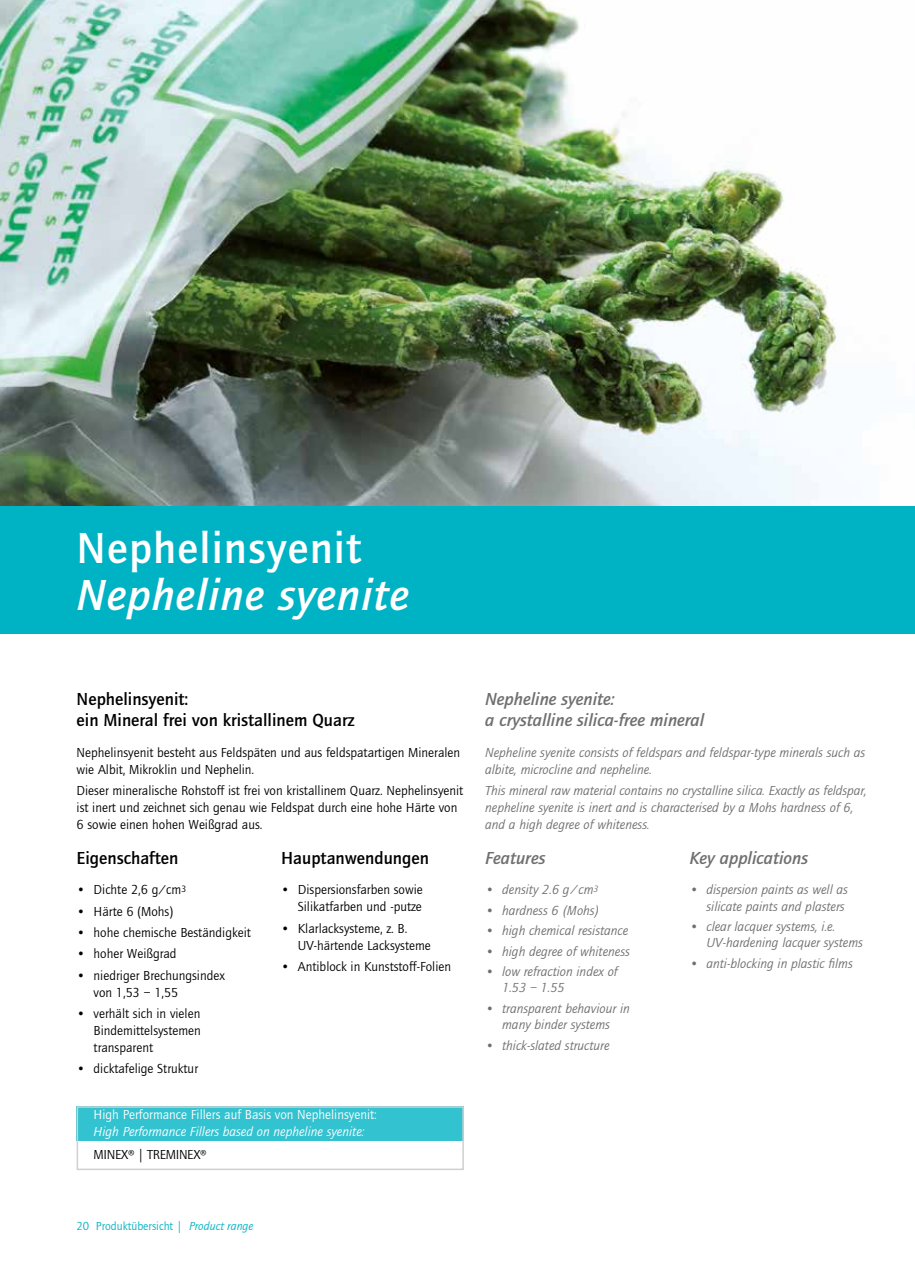
<style>
.page{position:relative;width:915px;height:1285px;background:#fff}
.page>*{position:absolute;margin:0;border:0;box-sizing:border-box;transform-origin:0 0}
.t1{font:italic 500 45px "Quay Sans";letter-spacing:.025em;color:#fff}
.t2{font:500 45px "Quay Sans";letter-spacing:.025em;color:#fff}
.t3{font:500 18px/21.3px "Quay Sans";color:#000}
.t4{font:italic 500 18px/21.6px "Quay Sans";color:#706f6f}
.t5{font:italic 13.5px/16.2px "Quay Sans";color:#706f6f}
.t6{font:13.5px/17px "Quay Sans";color:#000}
.t7{font:13.5px "Quay Sans";color:#fff}
.t8{font:italic 13.5px "Quay Sans";color:#fff}
.t9{font:13.5px "Quay Sans";letter-spacing:-.025em;color:#000}
.t10{font:12px "Quay Sans";color:#00b3c4}
.s1{font-style:italic}
</style>
<div class="page">
<div style="left:0;top:506px;width:914px;height:127px;background:#00b3c4"></div>
<div style="left:77px;top:1106px;width:386px;height:34px;background:#33c2d0"></div>
<div style="left:77px;top:1106px;width:386px;height:63px;border:2px solid #d0d0d0"></div>
<img style="left:0;top:0;width:837px;height:506px">
<h1 class="t2" style="left:77px;top:523px;width:286px">Nephelinsyenit</h1>
<h1 class="t1" style="left:77px;top:569px;width:334px">Nepheline syenite</h1>
<h2 class="t3" style="left:77px;top:688px;width:279px">Nephelinsyenit:<br>ein Mineral frei von kristallinem Quarz</h2>
<p class="t6" style="left:77px;top:743px;width:385px">Nephelinsyenit besteht aus Feldspäten und aus feldspatartigen Mineralen wie Albit, Mikroklin und Nephelin.</p>
<p class="t6" style="left:77px;top:782px;width:388px">Dieser mineralische Rohstoff ist frei von kristallinem Quarz. Nephelinsyenit ist inert und zeichnet sich genau wie Feldspat durch eine hohe Härte von<br>6 sowie einen hohen Weißgrad aus.</p>
<h2 class="t4" style="left:485px;top:688px;width:220px">Nepheline syenite:<br>a crystalline silica-free mineral</h2>
<p class="t5" style="left:485px;top:743px;width:381px;line-height:17px">Nepheline syenite consists of feldspars and feldspar-type minerals such as albite, microcline and nepheline.</p>
<p class="t5" style="left:485px;top:782px;width:383px;line-height:17px">This mineral raw material contains no crystalline silica. Exactly as feldspar, nepheline syenite is inert and is characterised by a Mohs hardness of 6, and a high degree of whiteness.</p>
<h2 class="t3" style="left:77px;top:847px;width:103px">Eigenschaften</h2>
<p class="t6" style="left:77px;top:881px;width:111px">• Dichte 2,6 g/cm<sup>3</sup></p>
<p class="t6" style="left:77px;top:902px;width:98px">• Härte 6 (Mohs)</p>
<p class="t6" style="left:77px;top:924px;width:176px">• hohe chemische Beständigkeit</p>
<p class="t6" style="left:77px;top:945px;width:101px">• hoher Weißgrad</p>
<p class="t6" style="left:94px;top:966px;width:133px;text-indent:-17px">• niedriger Brechungsindex von 1,53 – 1,55</p>
<p class="t6" style="left:94px;top:1004px;width:109px;text-align:justify;text-indent:-17px">• verhält sich in vielen Bindemittelsystemen transparent</p>
<p class="t6" style="left:77px;top:1060px;width:123px">• dicktafelige Struktur</p>
<h2 class="t3" style="left:281px;top:847px;width:149px">Hauptanwendungen</h2>
<p class="t6" style="left:281px;top:881px;width:143px;text-align:right">• Dispersionsfarben sowie<br>Silikatfarben und -putze</p>
<p class="t6" style="left:298px;top:919px;width:134px;text-indent:-17px">• Klarlacksysteme, z. B.<br>UV-härtende Lacksysteme</p>
<p class="t6" style="left:281px;top:958px;width:172px">• Antiblock in Kunststoff-Folien</p>
<h2 class="t4" style="left:485px;top:847px;width:62px">Features</h2>
<h2 class="t4" style="left:689px;top:847px;width:120px">Key applications</h2>
<p class="t5" style="left:689px;top:881px;width:160px;text-align:right">• dispersion paints as well as silicate paints and plasters</p>
<p class="t5" style="left:706px;top:918px;width:158px;text-indent:-17px">• clear lacquer systems, i.e.<br>UV-hardening lacquer systems</p>
<p class="t5" style="left:689px;top:955px;width:165px">• anti-blocking in plastic films</p>
<p class="t5" style="left:485px;top:881px;width:115px">• density 2.6 g/cm<sup>3</sup></p>
<p class="t5" style="left:485px;top:902px;width:115px">• hardness 6 (Mohs)</p>
<p class="t5" style="left:485px;top:922px;width:145px">• high chemical resistance</p>
<p class="t5" style="left:485px;top:943px;width:146px">• high degree of whiteness</p>
<p class="t5" style="left:502px;top:963px;width:117px;text-indent:-17px">• low refraction index of<br>1.53 – 1.55</p>
<p class="t5" style="left:485px;top:1000px;width:146px;text-align:center">• transparent behaviour in many binder systems</p>
<p class="t5" style="left:485px;top:1037px;width:126px">• thick-slated structure</p>
<p class="t7" style="left:94px;top:1107px;width:284px">High Performance Fillers auf Basis von Nephelinsyenit:</p>
<p class="t8" style="left:94px;top:1124px;width:272px">High Performance Fillers based on nepheline syenite:</p>
<p class="t9" style="left:94px;top:1146px;width:114px">MINEX® | TREMINEX®</p>
<p class="t10" style="left:77px;top:1219px;width:178px">20 Produktübersicht | <span class="s1">Product range</span></p>
</div>
